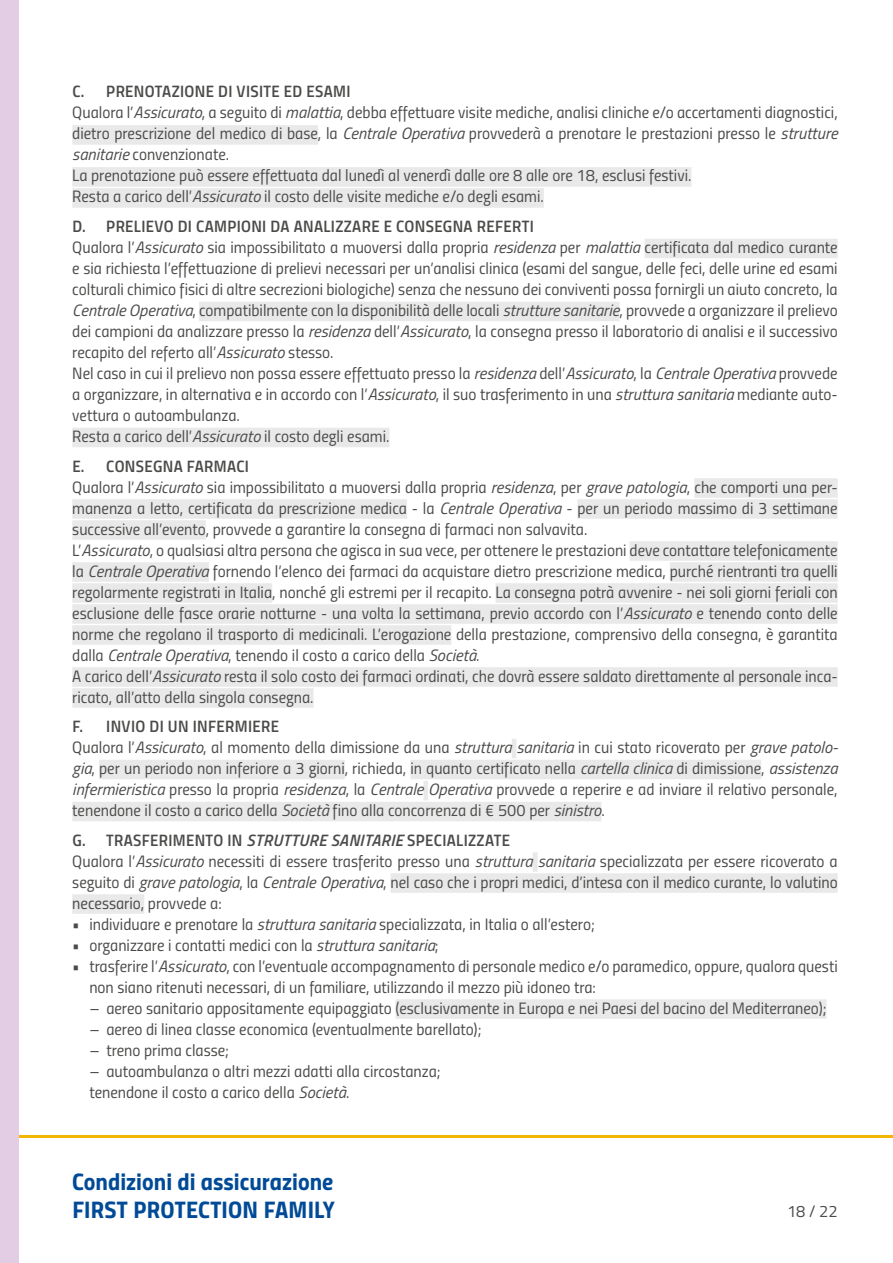
<style>
.page{position:relative;width:893px;height:1263px;background:#fff}
.page>*{position:absolute;margin:0;border:0;box-sizing:border-box;transform-origin:0 0}
.t1{font:24px/28.5px "Titillium Bold Upright";color:#004a97}
.t2{font:16.5px/21px "Titillium Regular Upright";color:#4b4b4a}
.t3{font:16.5px "Titillium Semibold Upright";letter-spacing:.02em;color:#4b4b4a}
.s1{font-family:"Titillium";font-style:italic}
.s2{font-family:"Titillium";font-weight:600;font-style:italic}
</style>
<div class="page">
<hr style="left:0;top:1135px;width:893px;height:3px;background:#f1b600">
<div style="left:0;top:0;width:19px;height:1263px;background:#e3cde5"></div>
<div style="left:72px;top:125px;width:246px;height:20px;background:#e9e9e9"></div>
<div style="left:72px;top:167px;width:619px;height:20px;background:#e9e9e9"></div>
<div style="left:72px;top:188px;width:472px;height:20px;background:#e9e9e9"></div>
<div style="left:645px;top:239px;width:193px;height:19px;background:#e9e9e9"></div>
<div style="left:199px;top:302px;width:420px;height:19px;background:#e9e9e9"></div>
<div style="left:72px;top:428px;width:317px;height:19px;background:#e9e9e9"></div>
<div style="left:694px;top:478px;width:144px;height:20px;background:#e9e9e9"></div>
<div style="left:72px;top:499px;width:335px;height:20px;background:#e9e9e9"></div>
<div style="left:577px;top:499px;width:261px;height:20px;background:#e9e9e9"></div>
<div style="left:72px;top:520px;width:134px;height:20px;background:#e9e9e9"></div>
<div style="left:630px;top:541px;width:208px;height:20px;background:#e9e9e9"></div>
<div style="left:72px;top:562px;width:137px;height:20px;background:#e9e9e9"></div>
<div style="left:670px;top:562px;width:168px;height:20px;background:#e9e9e9"></div>
<div style="left:72px;top:583px;width:200px;height:20px;background:#e9e9e9"></div>
<div style="left:495px;top:583px;width:343px;height:20px;background:#e9e9e9"></div>
<div style="left:72px;top:604px;width:766px;height:20px;background:#e9e9e9"></div>
<div style="left:72px;top:625px;width:379px;height:20px;background:#e9e9e9"></div>
<div style="left:72px;top:667px;width:766px;height:20px;background:#e9e9e9"></div>
<div style="left:72px;top:688px;width:242px;height:20px;background:#e9e9e9"></div>
<hr style="left:512px;top:739px;width:4px;height:19px;background:#e9e9e9">
<div style="left:99px;top:760px;width:246px;height:19px;background:#e9e9e9"></div>
<div style="left:410px;top:760px;width:351px;height:19px;background:#e9e9e9"></div>
<div style="left:423px;top:781px;width:5px;height:19px;background:#e9e9e9"></div>
<div style="left:72px;top:802px;width:529px;height:19px;background:#e9e9e9"></div>
<div style="left:533px;top:852px;width:5px;height:20px;background:#e9e9e9"></div>
<div style="left:390px;top:873px;width:448px;height:20px;background:#e9e9e9"></div>
<div style="left:72px;top:894px;width:72px;height:20px;background:#e9e9e9"></div>
<div style="left:396px;top:999px;width:431px;height:20px;background:#e9e9e9"></div>
<p class="t3" style="left:72px;top:79px;width:280px">C. PRENOTAZIONE DI VISITE ED ESAMI</p>
<p class="t2" style="left:72px;top:101px;width:767px">Qualora l’<span class="s1">Assicurato</span>, a seguito di <span class="s1">malattia</span>, debba effettuare visite mediche, analisi cliniche e/o accertamenti diagnostici, dietro prescrizione del medico di base, la <span class="s1">Centrale Operativa</span> provvederà a prenotare le prestazioni presso le <span class="s1">strutture sanitarie</span> convenzionate.<br>La prenotazione può essere effettuata dal lunedì al venerdì dalle ore 8 alle ore 18, esclusi festivi.<br>Resta a carico dell’<span class="s1">Assicurato</span> il costo delle visite mediche e/o degli esami.</p>
<p class="t3" style="left:72px;top:214px;width:463px">D. PRELIEVO DI CAMPIONI DA ANALIZZARE E CONSEGNA REFERTI</p>
<p class="t2" style="left:72px;top:236px;width:767px">Qualora l’<span class="s1">Assicurato</span> sia impossibilitato a muoversi dalla propria <span class="s1">residenza</span> per <span class="s1">malattia</span> certificata dal medico curante e sia richiesta l’effettuazione di prelievi necessari per un’analisi clinica (esami del sangue, delle feci, delle urine ed esami colturali chimico fisici di altre secrezioni biologiche) senza che nessuno dei conviventi possa fornirgli un aiuto concreto, la <span class="s1">Centrale Operativa</span>, compatibilmente con la disponibilità delle locali <span class="s1">strutture sanitarie</span>, provvede a organizzare il prelievo dei campioni da analizzare presso la <span class="s1">residenza</span> dell’<span class="s1">Assicurato</span>, la consegna presso il laboratorio di analisi e il successivo recapito del referto all’<span class="s1">Assicurato</span> stesso.<br>Nel caso in cui il prelievo non possa essere effettuato presso la <span class="s1">residenza</span> dell’<span class="s1">Assicurato</span>, la <span class="s1">Centrale Operativa</span> provvede a organizzare, in alternativa e in accordo con l’<span class="s1">Assicurato</span>, il suo trasferimento in una <span class="s1">struttura sanitaria</span> mediante auto&shy;vettura o autoambulanza.<br>Resta a carico dell’<span class="s1">Assicurato</span> il costo degli esami.</p>
<p class="t3" style="left:72px;top:453px;width:178px">E. CONSEGNA FARMACI</p>
<p class="t2" style="left:72px;top:475px;width:767px">Qualora l’<span class="s1">Assicurato</span> sia impossibilitato a muoversi dalla propria <span class="s1">residenza</span>, per <span class="s1">grave patologia</span>, che comporti una per&shy;manenza a letto, certificata da prescrizione medica - la <span class="s1">Centrale Operativa</span> - per un periodo massimo di 3 settimane successive all’evento, provvede a garantire la consegna di farmaci non salvavita.<br>L’<span class="s1">Assicurato</span>, o qualsiasi altra persona che agisca in sua vece, per ottenere le prestazioni deve contattare telefonicamente la <span class="s1">Centrale Operativa</span> fornendo l’elenco dei farmaci da acquistare dietro prescrizione medica, purché rientranti tra quelli regolarmente registrati in Italia, nonché gli estremi per il recapito. La consegna potrà avvenire - nei soli giorni feriali con esclusione delle fasce orarie notturne - una volta la settimana, previo accordo con l’<span class="s1">Assicurato</span> e tenendo conto delle norme che regolano il trasporto di medicinali. L’erogazione della prestazione, comprensivo della consegna, è garantita dalla <span class="s1">Centrale Operativa</span>, tenendo il costo a carico della <span class="s1">Società</span>.<br>A carico dell’<span class="s1">Assicurato</span> resta il solo costo dei farmaci ordinati, che dovrà essere saldato direttamente al personale inca&shy;ricato, all’atto della singola consegna.</p>
<p class="t3" style="left:72px;top:714px;width:208px">F. INVIO DI UN INFERMIERE</p>
<p class="t2" style="left:72px;top:736px;width:767px;text-align:justify">Qualora l’<span class="s1">Assicurato</span>, al momento della dimissione da una <span class="s1">struttura sanitaria</span> in cui stato ricoverato per <span class="s1">grave patolo&shy;gia</span>, per un periodo non inferiore a 3 giorni, richieda, in quanto certificato nella <span class="s1">cartella clinica</span> di dimissione, <span class="s1">assistenza infermieristica</span> presso la propria <span class="s1">residenza</span>, la <span class="s1">Centrale Operativa</span> provvede a reperire e ad inviare il relativo personale, tenendone il costo a carico della <span class="s1">Società</span> fino alla concorrenza di € 500 per <span class="s1">sinistro</span>.</p>
<p class="t3" style="left:72px;top:827px;width:439px">G. TRASFERIMENTO IN <span class="s2">STRUTTURE SANITARIE</span> SPECIALIZZATE</p>
<p class="t2" style="left:72px;top:849px;width:767px;text-align:justify">Qualora l’<span class="s1">Assicurato</span> necessiti di essere trasferito presso una <span class="s1">struttura sanitaria</span> specializzata per essere ricoverato a seguito di <span class="s1">grave patologia</span>, la <span class="s1">Centrale Operativa</span>, nel caso che i propri medici, d’intesa con il medico curante, lo valutino necessario, provvede a:</p>
<p class="t2" style="left:72px;top:912px;width:524px">• individuare e prenotare la <span class="s1">struttura sanitaria</span> specializzata, in Italia o all’estero;</p>
<p class="t2" style="left:72px;top:933px;width:368px">• organizzare i contatti medici con la <span class="s1">struttura sanitaria</span>;</p>
<p class="t2" style="left:89px;top:954px;width:750px;text-indent:-17px">• trasferire l’<span class="s1">Assicurato</span>, con l’eventuale accompagnamento di personale medico e/o paramedico, oppure, qualora questi non siano ritenuti necessari, di un familiare, utilizzando il mezzo più idoneo tra:</p>
<p class="t2" style="left:89px;top:996px;width:739px">– aereo sanitario appositamente equipaggiato (esclusivamente in Europa e nei Paesi del bacino del Mediterraneo);</p>
<p class="t2" style="left:89px;top:1017px;width:394px">– aereo di linea classe economica (eventualmente barellato);</p>
<p class="t2" style="left:89px;top:1038px;width:141px">– treno prima classe;</p>
<p class="t2" style="left:89px;top:1059px;width:353px">– autoambulanza o altri mezzi adatti alla circostanza; tenendone il costo a carico della <span class="s1">Società</span>.</p>
<h1 class="t1" style="left:72px;top:1165px;width:264px">Condizioni di assicurazione<br>FIRST PROTECTION FAMILY</h1>
<p class="t2" style="left:787px;top:1200px;width:52px">18 / 22</p>
</div>
